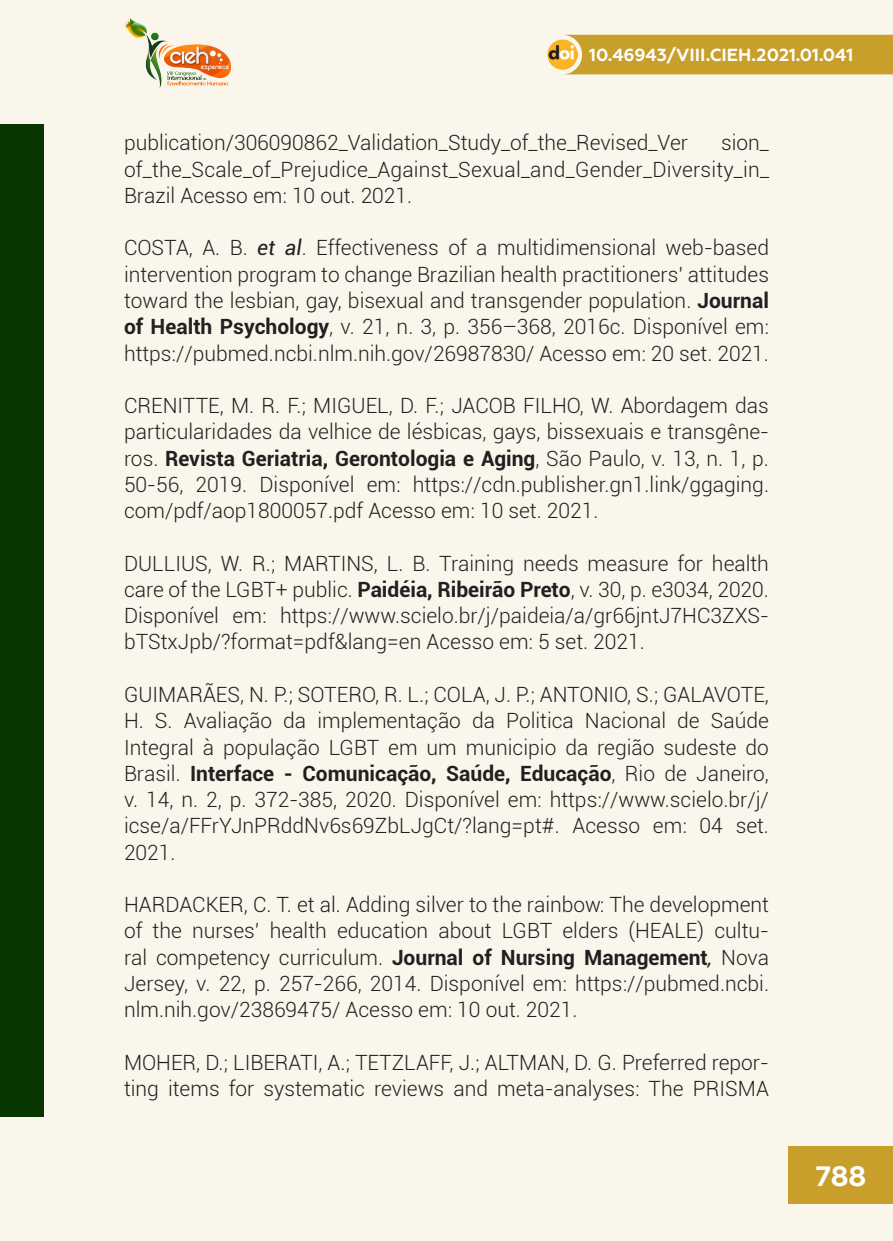
<style>
.page{position:relative;width:893px;height:1241px;background:#fff}
.page>*{position:absolute;margin:0;border:0;box-sizing:border-box;transform-origin:0 0}
.t1{font:700 28px "Geometria";color:#fff}
._7_CORPO{font:300 21px/26.2px "Roboto";color:#231f20;text-align:justify}
.t2{font:700 17.5px "Geometria";color:#fff}
.s1{font-weight:400;font-style:italic}
.s2{font-weight:700}
</style>
<div class="page">
<div style="left:0;top:0;width:893px;height:1240px;background:#faf6ec"></div>
<div style="left:0;top:124px;width:44px;height:992px;background:#083600"></div>
<div style="left:562px;top:35px;width:331px;height:39px;background:#c89f2b"></div>
<img style="left:547px;top:40px;width:30px;height:29px">
<div style="left:789px;top:1145px;width:104px;height:58px;background:#c89f2b"></div>
<img style="left:125px;top:18px;width:107px;height:71px">
<p class="t2" style="left:589px;top:45px;width:265px">10.46943/VIII.CIEH.2021.01.041</p>
<p class="_7_CORPO" style="left:124px;top:129px;width:565px">publication/306090862_Validation_Study_of_the_Revised_Ver</p>
<p class="_7_CORPO" style="left:124px;top:129px;width:647px;text-indent:597px">sion_ of_the_Scale_of_Prejudice_Against_Sexual_and_Gender_Diversity_in_ Brazil Acesso em: 10 out. 2021.</p>
<p class="_7_CORPO" style="left:124px;top:234px;width:646px">COSTA, A. B. <span class="s1">et al</span>. Effectiveness of a multidimensional web-based intervention program to change Brazilian health practitioners’ attitudes toward the lesbian, gay, bisexual and transgender population. <span class="s2">Journal of Health Psychology</span>, v. 21, n. 3, p. 356–368, 2016c. Disponível em: https://pubmed.ncbi.nlm.nih.gov/26987830/ Acesso em: 20 set. 2021.</p>
<p class="_7_CORPO" style="left:124px;top:391px;width:646px">CRENITTE, M. R. F.; MIGUEL, D. F.; JACOB FILHO, W. Abordagem das particularidades da velhice de lésbicas, gays, bissexuais e transgêne&shy;ros. <span class="s2">Revista Geriatria, Gerontologia e Aging</span>, São Paulo, v. 13, n. 1, p.<br>50-56, 2019. Disponível em: https://cdn.publisher.gn1.link/ggaging. com/pdf/aop1800057.pdf Acesso em: 10 set. 2021.</p>
<p class="_7_CORPO" style="left:124px;top:549px;width:646px">DULLIUS, W. R.; MARTINS, L. B. Training needs measure for health care of the LGBT+ public. <span class="s2">Paidéia, Ribeirão Preto</span>, v. 30, p. e3034, 2020.<br>Disponível em: https://www.scielo.br/j/paideia/a/gr66jntJ7HC3ZXS&shy;bTStxJpb/?format=pdf&amp;lang=en Acesso em: 5 set. 2021.</p>
<p class="_7_CORPO" style="left:124px;top:680px;width:646px">GUIMARÃES, N. P.; SOTERO, R. L.; COLA, J. P.; ANTONIO, S.; GALAVOTE, H. S. Avaliação da implementação da Politica Nacional de Saúde Integral à população LGBT em um municipio da região sudeste do Brasil. <span class="s2">Interface - Comunicação, Saúde, Educação</span>, Rio de Janeiro, v. 14, n. 2, p. 372-385, 2020. Disponível em: https://www.scielo.br/j/ icse/a/FFrYJnPRddNv6s69ZbLJgCt/?lang=pt#. Acesso em: 04 set.<br>2021.</p>
<p class="_7_CORPO" style="left:124px;top:890px;width:646px">HARDACKER, C. T. et al. Adding silver to the rainbow: The development of the nurses’ health education about LGBT elders (HEALE) cultu&shy;ral competency curriculum. <span class="s2">Journal of Nursing Management</span><span class="s1">,</span> Nova Jersey, v. 22, p. 257-266, 2014. Disponível em: https://pubmed.ncbi. nlm.nih.gov/23869475/ Acesso em: 10 out. 2021.</p>
<p class="_7_CORPO" style="left:124px;top:1048px;width:646px">MOHER, D.; LIBERATI, A.; TETZLAFF, J.; ALTMAN, D. G. Preferred repor&shy;ting items for systematic reviews and meta-analyses: The PRISMA</p>
<h1 class="t1" style="left:815px;top:1158px;width:52px">788</h1>
</div>
